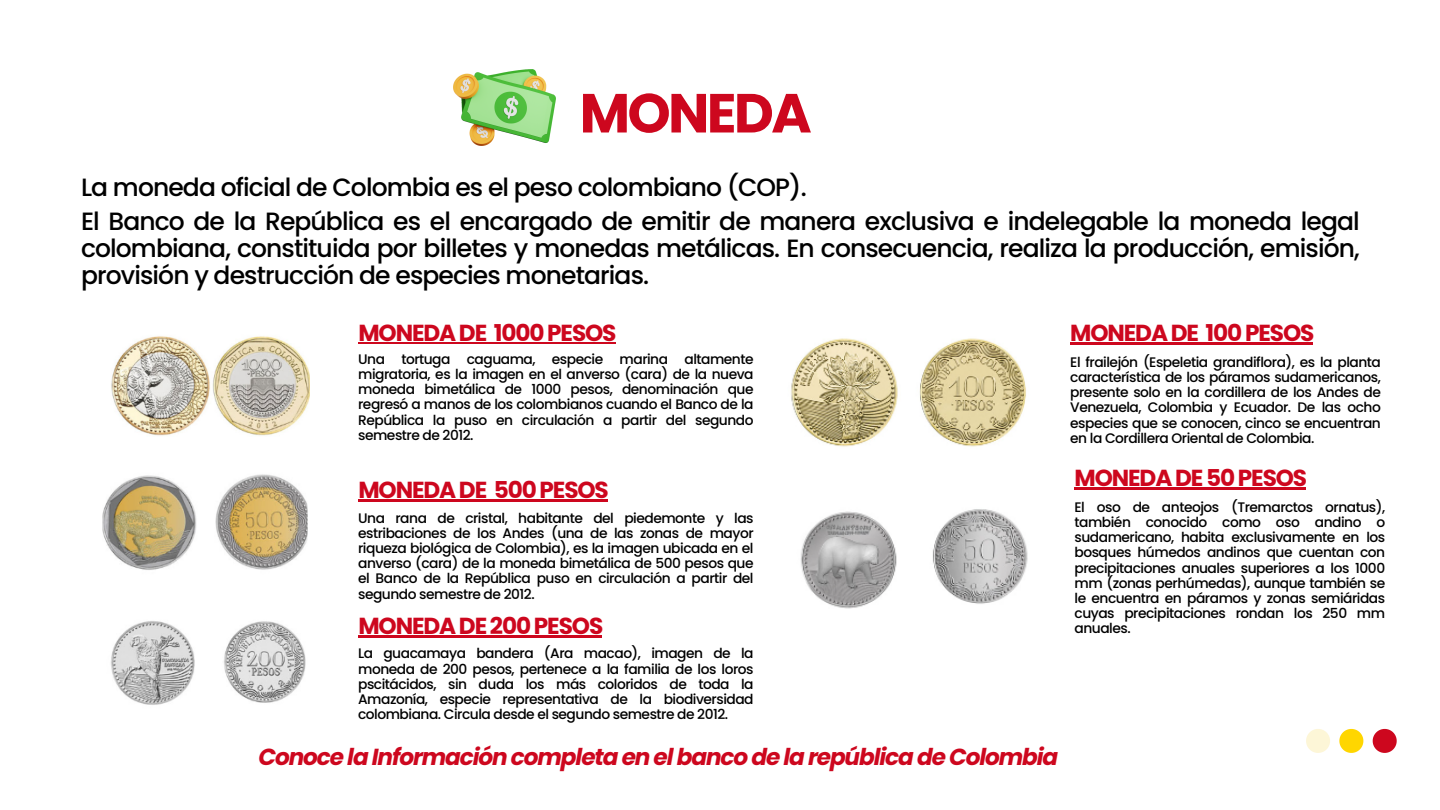
<style>
.page{position:relative;width:1440px;height:810px;background:#fff}
.page>*{position:absolute;margin:0;border:0;box-sizing:border-box;transform-origin:0 0}
.t1{font:700 55px "Poppins";letter-spacing:-.05em;color:#cd071e}
.t2{font:500 25px/27px "Poppins";letter-spacing:-.035em;color:#000;text-align:justify}
.t3{font:700 23.2px "Poppins";letter-spacing:-.05em;color:#cd071e}
.t4{font:italic 700 23.2px "Poppins";letter-spacing:-.05em;color:#cd071e}
.t5{font:500 13.8px/15.2px "Poppins";letter-spacing:-.035em;color:#000;text-align:justify}
</style>
<div class="page">
<svg style="left:1373px;top:729px;width:24px;height:24px"></svg>
<svg style="left:1339px;top:729px;width:24px;height:24px"></svg>
<svg style="left:1306px;top:729px;width:24px;height:24px"></svg>
<img style="left:105px;top:326px;width:205px;height:115px;border-radius:10px">
<img style="left:102px;top:466px;width:206px;height:116px;border-radius:10px">
<img style="left:105px;top:606px;width:203px;height:114px;border-radius:9px">
<img style="left:778px;top:318px;width:267px;height:150px;border-radius:12px">
<img style="left:780px;top:481px;width:268px;height:150px;border-radius:12px">
<hr style="left:358px;top:499px;width:128px;height:2px;background:#cd071e">
<svg style="left:486px;top:499px;width:8px;height:2px"></svg>
<hr style="left:494px;top:499px;width:114px;height:2px;background:#cd071e">
<hr style="left:358px;top:342px;width:128px;height:2px;background:#cd071e">
<svg style="left:486px;top:342px;width:8px;height:2px"></svg>
<hr style="left:494px;top:342px;width:121px;height:2px;background:#cd071e">
<hr style="left:358px;top:635px;width:128px;height:3px;background:#cd071e">
<hr style="left:486px;top:635px;width:116px;height:3px;background:#cd071e">
<hr style="left:1070px;top:342px;width:128px;height:2px;background:#cd071e">
<svg style="left:1198px;top:342px;width:8px;height:2px"></svg>
<hr style="left:1206px;top:342px;width:107px;height:2px;background:#cd071e">
<hr style="left:1075px;top:487px;width:231px;height:2px;background:#cd071e">
<img style="left:453px;top:69px;width:102px;height:76px">
<p class="t1" style="left:580px;top:75px;width:234px">MONEDA</p>
<p class="t2" style="left:81px;top:174px;width:727px">La moneda oficial de Colombia es el peso colombiano (COP).</p>
<p class="t2" style="left:81px;top:208px;width:1280px">El Banco de la República es el encargado de emitir de manera exclusiva e indelegable la moneda legal colombiana, constituida por billetes y monedas metálicas. En consecuencia, realiza la producción, emisión, provisión y destrucción de especies monetarias.</p>
<p class="t3" style="left:358px;top:317px;width:260px">MONEDA DE 1000 PESOS</p>
<p class="t5" style="left:358px;top:351px;width:397px">Una tortuga caguama, especie marina altamente migratoria, es la imagen en el anverso (cara) de la nueva moneda bimetálica de 1000 pesos, denominación que regresó a manos de los colombianos cuando el Banco de la República la puso en circulación a partir del segundo semestre de 2012.</p>
<p class="t3" style="left:358px;top:474px;width:252px">MONEDA DE 500 PESOS</p>
<p class="t5" style="left:358px;top:510px;width:397px">Una rana de cristal, habitante del piedemonte y las estribaciones de los Andes (una de las zonas de mayor riqueza biológica de Colombia), es la imagen ubicada en el anverso (cara) de la moneda bimetálica de 500 pesos que el Banco de la República puso en circulación a partir del segundo semestre de 2012.</p>
<p class="t3" style="left:358px;top:610px;width:246px">MONEDA DE 200 PESOS</p>
<p class="t5" style="left:358px;top:646px;width:397px">La guacamaya bandera (Ara macao), imagen de la moneda de 200 pesos, pertenece a la familia de los loros pscitácidos, sin duda los más coloridos de toda la Amazonía, especie representativa de la biodiversidad colombiana. Circula desde el segundo semestre de 2012.</p>
<p class="t4" style="left:259px;top:741px;width:801px">Conoce la Información completa en el banco de la república de Colombia</p>
<p class="t3" style="left:1070px;top:316px;width:246px">MONEDA DE 100 PESOS</p>
<p class="t5" style="left:1070px;top:354px;width:312px">El frailejón (Espeletia grandiflora), es la planta característica de los páramos sudamericanos, presente solo en la cordillera de los Andes de Venezuela, Colombia y Ecuador. De las ocho especies que se conocen, cinco se encuentran en la Cordillera Oriental de Colombia.</p>
<p class="t3" style="left:1075px;top:461px;width:234px">MONEDA DE 50 PESOS</p>
<p class="t5" style="left:1075px;top:499px;width:312px">El oso de anteojos (Tremarctos ornatus), también conocido como oso andino o sudamericano, habita exclusivamente en los bosques húmedos andinos que cuentan con precipitaciones anuales superiores a los 1000 mm (zonas perhúmedas), aunque también se le encuentra en páramos y zonas semiáridas cuyas precipitaciones rondan los 250 mm anuales.</p>
</div>
